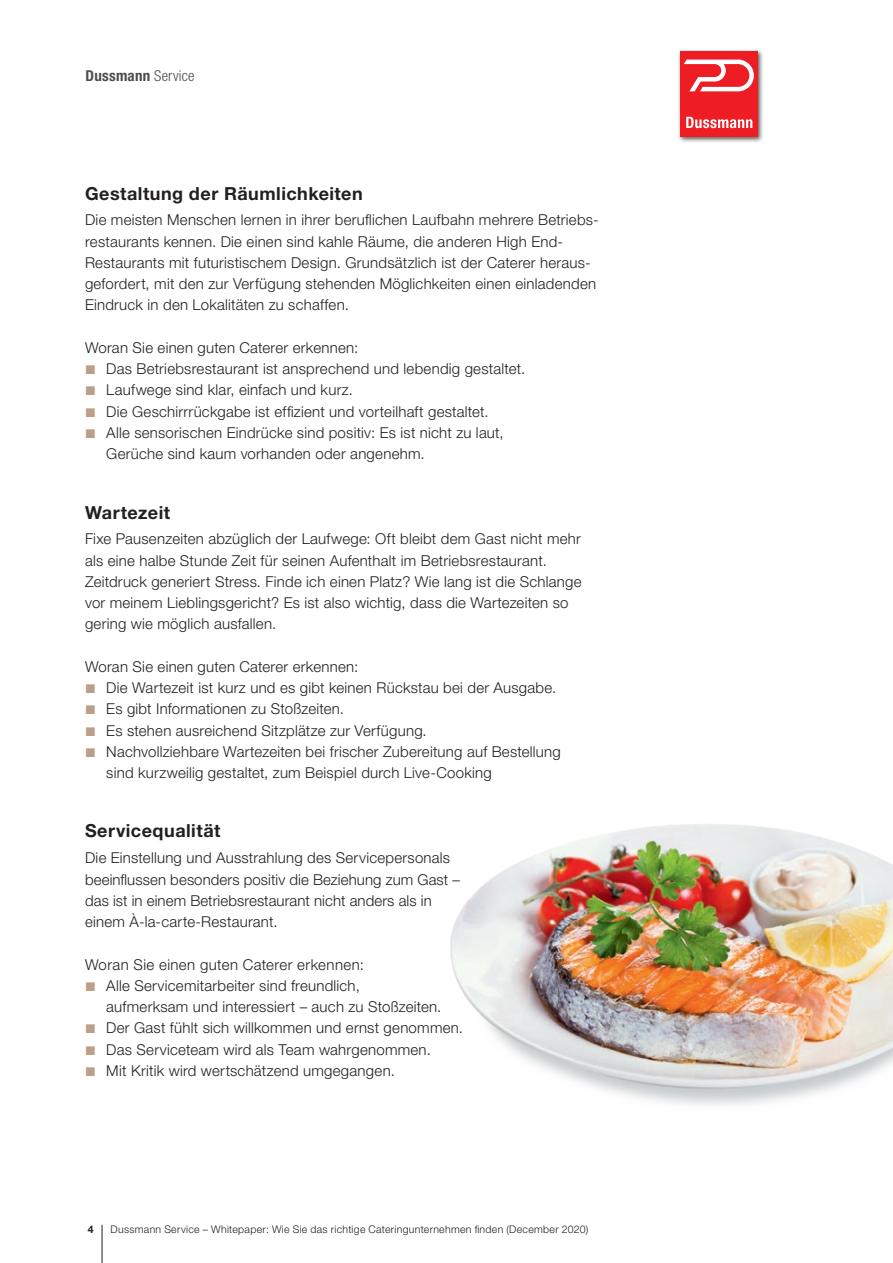
<style>
.page{position:relative;width:893px;height:1263px;background:#fff}
.page>*{position:absolute;margin:0;border:0;box-sizing:border-box;transform-origin:0 0}
.t1{font:700 18px "Helvetica Neue LT Pro";letter-spacing:.025em;color:#231f20}
.t2{font:300 15px/21.3px "Helvetica Neue LT Pro";letter-spacing:.015em;color:#231f20}
.t3{font:700 condensed 15px "Helvetica Neue LT Pro";letter-spacing:.015em;color:#4b4c4d}
.t4{font:300 10.5px "Helvetica Neue LT Pro";letter-spacing:.03em;color:#231f20}
.t5{font:700 10.5px "Helvetica Neue LT Pro";color:#231f20}
.s1{font-weight:300}
</style>
<div class="page">
<div style="left:677px;top:48px;width:87px;height:94px;background:#231f20;opacity:.75"></div>
<div style="left:680px;top:51px;width:78px;height:85px;background:#ee1d23"></div>
<svg style="left:684px;top:60px;width:70px;height:31px"></svg>
<svg style="left:686px;top:117px;width:66px;height:11px"></svg>
<img style="left:450px;top:824px;width:443px;height:282px">
<hr style="left:102px;top:1225px;width:1px;height:38px;background:#231f20">
<p class="t3" style="left:86px;top:67px;width:110px">Dussmann <span class="s1">Service</span></p>
<p class="t1" style="left:85px;top:182px;width:279px">Gestaltung der Räumlichkeiten</p>
<p class="t2" style="left:85px;top:209px;width:513px">Die meisten Menschen lernen in ihrer beruflichen Laufbahn mehrere Betriebs&shy;restaurants kennen. Die einen sind kahle Räume, die anderen High End-Restaurants mit futuristischem Design. Grundsätzlich ist der Caterer heraus&shy;gefordert, mit den zur Verfügung stehenden Möglichkeiten einen einladenden Eindruck in den Lokalitäten zu schaffen.</p>
<p class="t2" style="left:106px;top:337px;width:420px;text-indent:-21px">Woran Sie einen guten Caterer erkennen:<br>Das Betriebsrestaurant ist ansprechend und lebendig gestaltet.<br>Laufwege sind klar, einfach und kurz.<br>Die Geschirrrückgabe ist effizient und vorteilhaft gestaltet.<br>Alle sensorischen Eindrücke sind positiv: Es ist nicht zu laut, Gerüche sind kaum vorhanden oder angenehm.</p>
<p class="t1" style="left:85px;top:501px;width:87px">Wartezeit</p>
<p class="t2" style="left:85px;top:528px;width:498px">Fixe Pausenzeiten abzüglich der Laufwege: Oft bleibt dem Gast nicht mehr als eine halbe Stunde Zeit für seinen Aufenthalt im Betriebsrestaurant.<br>Zeitdruck generiert Stress. Finde ich einen Platz? Wie lang ist die Schlange vor meinem Lieblingsgericht? Es ist also wichtig, dass die Wartezeiten so gering wie möglich ausfallen.</p>
<p class="t2" style="left:106px;top:655px;width:456px;text-indent:-21px">Woran Sie einen guten Caterer erkennen:<br>Die Wartezeit ist kurz und es gibt keinen Rückstau bei der Ausgabe.<br>Es gibt Informationen zu Stoßzeiten.<br>Es stehen ausreichend Sitzplätze zur Verfügung.<br>Nachvollziehbare Wartezeiten bei frischer Zubereitung auf Bestellung sind kurzweilig gestaltet, zum Beispiel durch Live-Cooking</p>
<p class="t1" style="left:85px;top:820px;width:137px">Servicequalität</p>
<p class="t2" style="left:85px;top:847px;width:376px">Die Einstellung und Ausstrahlung des Servicepersonals beeinflussen besonders positiv die Beziehung zum Gast – das ist in einem Betriebsrestaurant nicht anders als in einem À-la-carte-Restaurant.</p>
<p class="t2" style="left:106px;top:953px;width:358px;text-indent:-21px">Woran Sie einen guten Caterer erkennen:<br>Alle Servicemitarbeiter sind freundlich,<br>aufmerksam und interessiert – auch zu Stoßzeiten.<br>Der Gast fühlt sich willkommen und ernst genommen.<br>Das Serviceteam wird als Team wahrgenommen.<br>Mit Kritik wird wertschätzend umgegangen.</p>
<p class="t5" style="left:88px;top:1223px;width:7px">4</p>
<p class="t4" style="left:111px;top:1223px;width:479px">Dussmann Service – Whitepaper: Wie Sie das richtige Cateringunternehmen finden (December 2020)</p>
</div>
